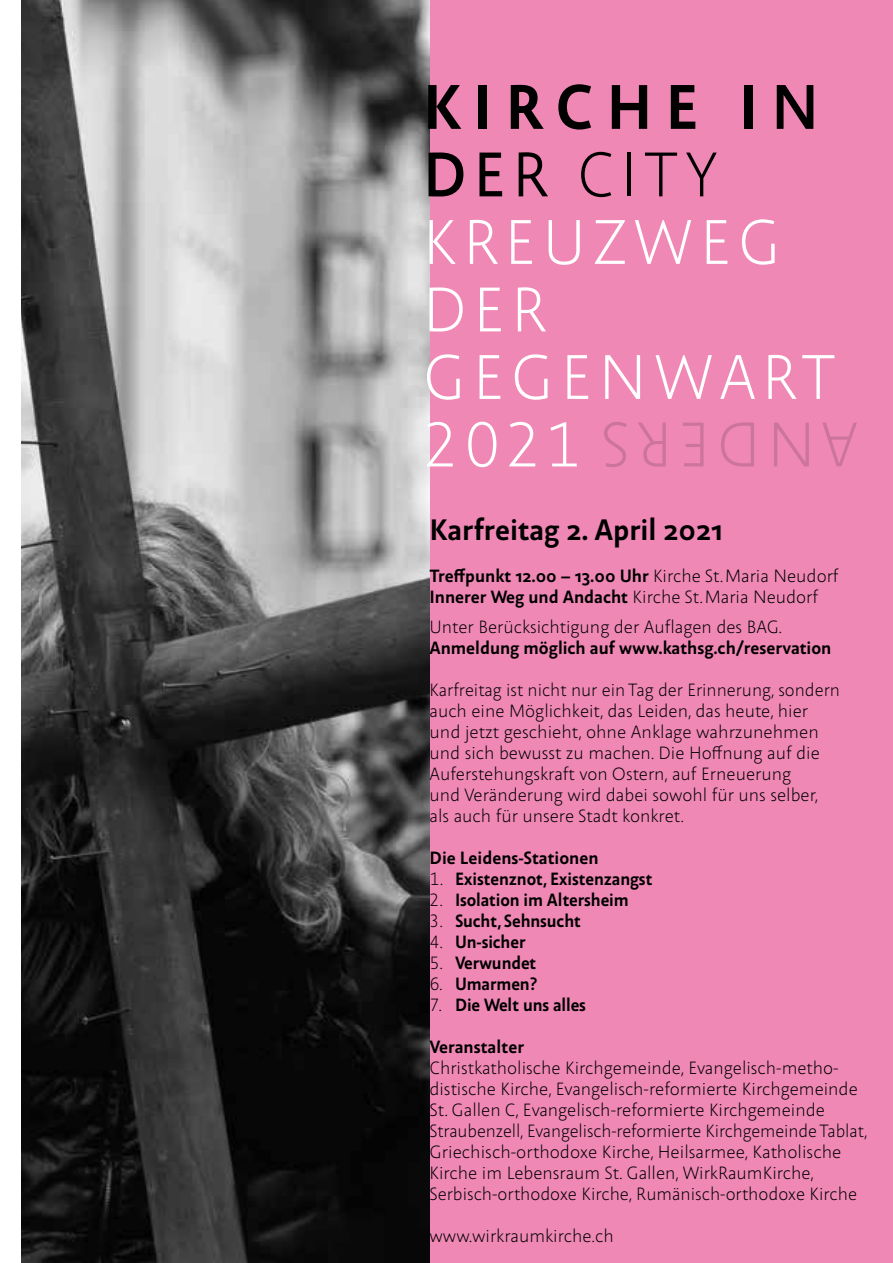
<style>
.page{position:relative;width:893px;height:1263px;background:#fff}
.page>*{position:absolute;margin:0;border:0;box-sizing:border-box;transform-origin:0 0}
.t1{font:300 63.75px/67.5px "abc Alena";letter-spacing:.1em;color:#fff}
.t2{font:300 63.75px "abc Alena";letter-spacing:.1em;color:#cc759c}
.t3{font:700 30px "abc Alena";color:#000}
.t4{font:300 18px/21px "abc Alena";color:#000}
.t5{font:700 18px/21px "abc Alena";letter-spacing:-.005em;color:#000}
.s1{font-weight:700;color:#000}
.s2{font-weight:600;color:#000}
.s3{font-weight:500;color:#000}
.s4{font-weight:400;color:#000}
.s5{color:#000}
.s6{font-weight:300}
</style>
<div class="page">
<div style="left:429px;top:0;width:464px;height:1263px;background:#f088b6"></div>
<img style="left:21px;top:0;width:408px;height:1263px">
<h1 class="t1" style="left:423px;top:71px;width:414px"><span class="s1">KIRCHE I</span><span class="s2">N<br>D</span><span class="s3">E</span><span class="s4">R</span> <span class="s5">CITY<br></span>KREUZWEG<br>DER<br>GEGENWART<br>2021</h1>
<h1 class="t2" style="left:858px;top:487px;width:259px;rotate:-180deg">ANDERS</h1>
<h2 class="t3" style="left:429px;top:508px;width:295px">Karfreitag 2. April 2021</h2>
<p class="t5" style="left:429px;top:564px;width:411px">Treffpunkt 12.00 – 13.00 Uhr <span class="s6">Kirche St.Maria Neudorf<br></span>Innerer Weg und Andacht <span class="s6">Kirche St.Maria Neudorf</span></p>
<p class="t4" style="left:429px;top:615px;width:354px">Unter Berücksichtigung der Auflagen des BAG.</p>
<p class="t5" style="left:429px;top:636px;width:403px">Anmeldung möglich auf www.kathsg.ch/reservation</p>
<p class="t4" style="left:429px;top:678px;width:412px">Karfreitag ist nicht nur ein Tag der Erinnerung, sondern auch eine Möglichkeit, das Leiden, das heute, hier und jetzt geschieht, ohne Anklage wahrzunehmen und sich bewusst zu machen. Die Hoffnung auf die Auferstehungskraft von Ostern, auf Erneuerung<br>und Veränderung wird dabei sowohl für uns selber, als auch für unsere Stadt konkret.</p>
<p class="t5" style="left:429px;top:846px;width:171px">Die Leidens-Stationen</p>
<p class="t5" style="left:429px;top:867px;width:224px"><span class="s6">1.</span> Existenznot, Existenzangst</p>
<p class="t5" style="left:429px;top:888px;width:201px"><span class="s6">2.</span> Isolation im Altersheim</p>
<p class="t5" style="left:429px;top:909px;width:153px"><span class="s6">3.</span> Sucht, Sehnsucht</p>
<p class="t5" style="left:429px;top:930px;width:98px"><span class="s6">4.</span> Un-sicher</p>
<p class="t5" style="left:429px;top:951px;width:108px"><span class="s6">5.</span> Verwundet</p>
<p class="t5" style="left:429px;top:972px;width:110px"><span class="s6">6.</span> Umarmen?</p>
<p class="t5" style="left:429px;top:993px;width:158px"><span class="s6">7.</span> Die Welt uns alles</p>
<p class="t5" style="left:429px;top:1035px;width:96px">Veranstalter</p>
<p class="t4" style="left:429px;top:1056px;width:440px">Christkatholische Kirchgemeinde, Evangelisch-metho&shy;distische Kirche, Evangelisch-reformierte Kirchgemeinde St. Gallen C, Evangelisch-reformierte Kirchgemeinde Straubenzell, Evangelisch-reformierte Kirchgemeinde Tablat, Griechisch-orthodoxe Kirche, Heilsarmee, Katholische Kirche im Lebensraum St. Gallen, WirkRaumKirche, Serbisch-orthodoxe Kirche, Rumänisch-orthodoxe Kirche</p>
<p class="t4" style="left:429px;top:1224px;width:186px">www.wirkraumkirche.ch</p>
</div>
